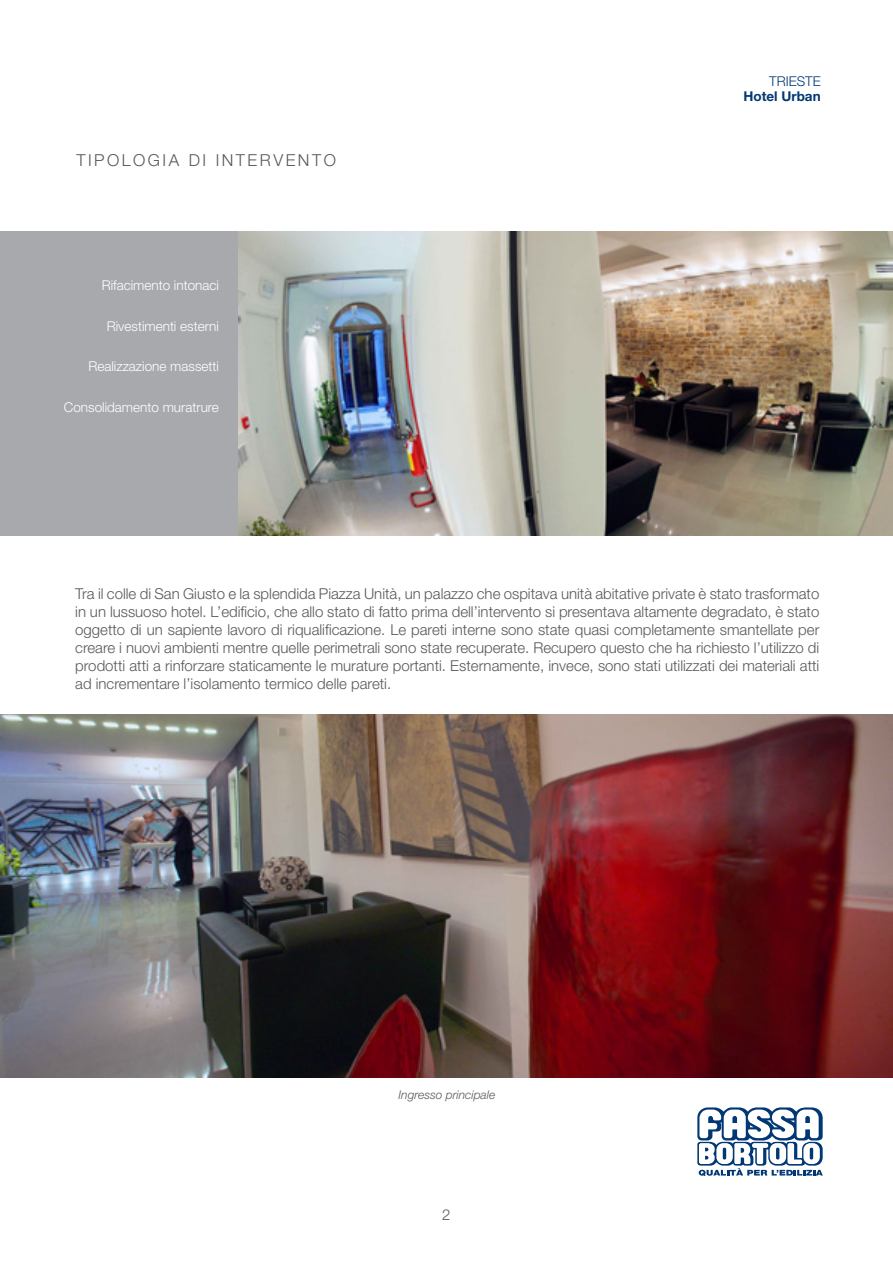
<style>
.page{position:relative;width:893px;height:1263px;background:#fff}
.page>*{position:absolute;margin:0;border:0;box-sizing:border-box;transform-origin:0 0}
.t1{font:300 16.5px "Helvetica Neue LT Std";letter-spacing:.15em;color:#57585a}
.Testo_Normale{font:300 15px/18px "Helvetica Neue LT Std";color:#57585a;text-align:justify}
.t2{font:300 13.5px "Helvetica Neue LT Std";color:#fff}
.t3{font:700 13.5px "Helvetica Neue LT Std";color:#013874}
.t4{font:300 13.5px "Helvetica Neue LT Std";color:#013874}
.Didascalia{font:italic 300 12px "Helvetica Neue LT Std";color:#57585a}
</style>
<div class="page">
<svg style="left:697px;top:1107px;width:126px;height:69px"></svg>
<div style="left:0;top:231px;width:893px;height:305px;background:#a8a9ad"></div>
<img style="left:238px;top:231px;width:655px;height:305px">
<img style="left:0;top:714px;width:892px;height:364px">
<p class="t1" style="left:77px;top:150px;width:261px">TIPOLOGIA DI INTERVENTO</p>
<p class="t2" style="left:102px;top:277px;width:119px">Rifacimento intonaci</p>
<p class="t2" style="left:107px;top:318px;width:114px">Rivestimenti esterni</p>
<p class="t2" style="left:88px;top:358px;width:132px">Realizzazione massetti</p>
<p class="t2" style="left:64px;top:399px;width:157px">Consolidamento muratrure</p>
<p class="t4" style="left:769px;top:73px;width:53px">TRIESTE</p>
<p class="t3" style="left:743px;top:88px;width:79px">Hotel Urban</p>
<p class="Testo_Normale" style="left:75px;top:584px;width:746px">Tra il colle di San Giusto e la splendida Piazza Unità, un palazzo che ospitava unità abitative private è stato trasformato in un lussuoso hotel. L’edificio, che allo stato di fatto prima dell’intervento si presentava altamente degradato, è stato oggetto di un sapiente lavoro di riqualificazione. Le pareti interne sono state quasi completamente smantellate per creare i nuovi ambienti mentre quelle perimetrali sono state recuperate. Recupero questo che ha richiesto l’utilizzo di prodotti atti a rinforzare staticamente le murature portanti. Esternamente, invece, sono stati utilizzati dei materiali atti ad incrementare l’isolamento termico delle pareti.</p>
<p class="Didascalia" style="left:399px;top:1087px;width:98px">Ingresso principale</p>
<p class="Testo_Normale" style="left:442px;top:1205px;width:10px">2</p>
</div>
